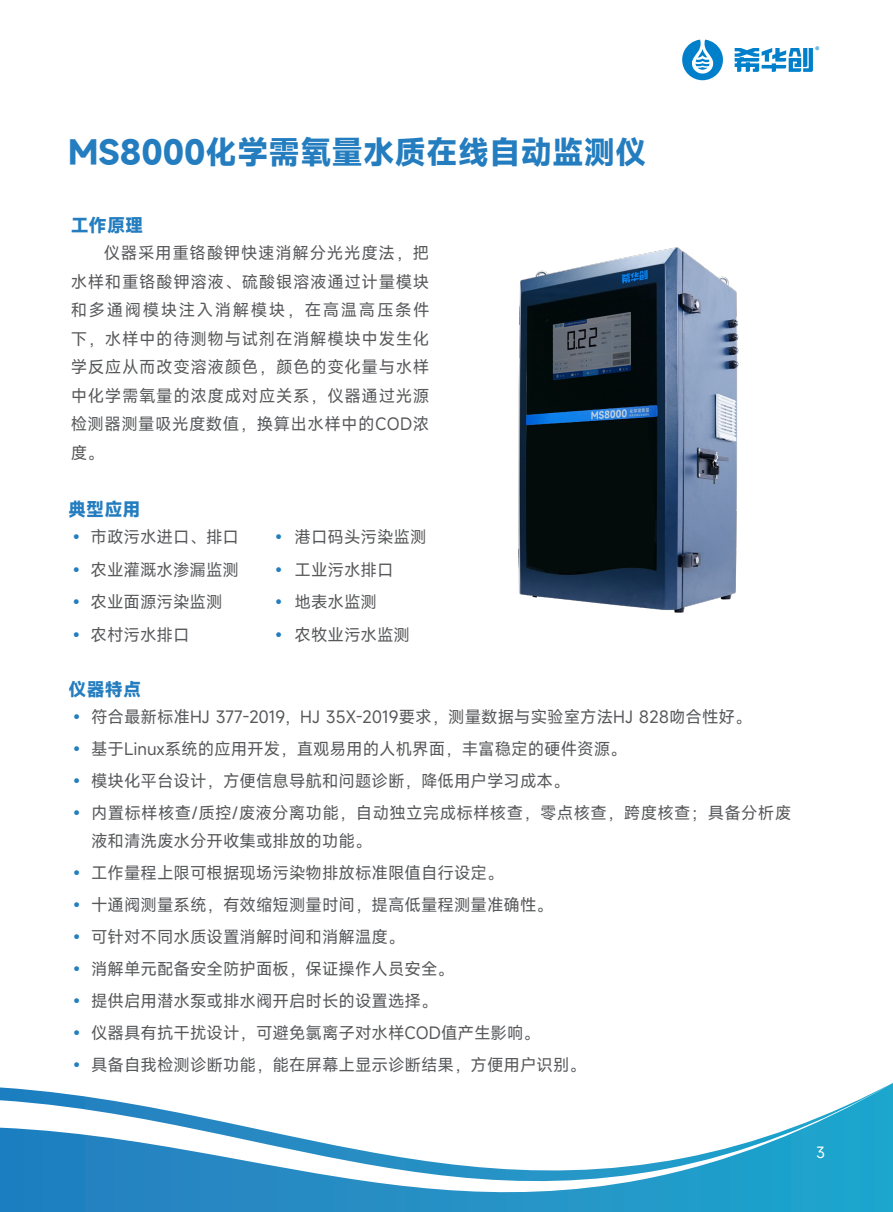
<style>
.page{position:relative;width:893px;height:1212px;background:#fff}
.page>*{position:absolute;margin:0;border:0;box-sizing:border-box;transform-origin:0 0}
.t1{font:700 31.5px "Mi Sans";color:#247dbf}
.t2{font:700 18px "Mi Sans";letter-spacing:.01em;color:#247dbf}
.t3{font:16.5px/28.5px "Mi Sans";color:#57585a}
.t4{font:15px "Mi Sans";color:#fff}
.s1{color:#247dbf}
</style>
<div class="page">
<svg style="left:0;top:1083px;width:893px;height:129px"></svg>
<svg style="left:682px;top:40px;width:41px;height:40px"></svg>
<svg style="left:735px;top:46px;width:84px;height:26px"></svg>
<img style="left:518px;top:247px;width:221px;height:366px">
<h1 class="t1" style="left:68px;top:131px;width:580px">MS8000化学需氧量水质在线自动监测仪</h1>
<p class="t2" style="left:71px;top:213px;width:74px">工作原理</p>
<p class="t3" style="left:71px;top:238px;width:360px;text-align:justify;text-indent:33px">仪器采用重铬酸钾快速消解分光光度法，把水样和重铬酸钾溶液、硫酸银溶液通过计量模块和多通阀模块注入消解模块，在高温高压条件下，水样中的待测物与试剂在消解模块中发生化学反应从而改变溶液颜色，颜色的变化量与水样中化学需氧量的浓度成对应关系，仪器通过光源检测器测量吸光度数值，换算出水样中的COD浓度。</p>
<p class="t2" style="left:68px;top:497px;width:74px">典型应用</p>
<p class="t3" style="left:68px;top:522px;width:173px"><span class="s1">•</span> 市政污水进口、排口</p>
<p class="t3" style="left:271px;top:522px;width:158px"><span class="s1">•</span> 港口码头污染监测</p>
<p class="t3" style="left:68px;top:555px;width:173px"><span class="s1">•</span> 农业灌溉水渗漏监测</p>
<p class="t3" style="left:271px;top:555px;width:125px"><span class="s1">•</span> 工业污水排口</p>
<p class="t3" style="left:68px;top:588px;width:156px"><span class="s1">•</span> 农业面源污染监测</p>
<p class="t3" style="left:271px;top:588px;width:108px"><span class="s1">•</span> 地表水监测</p>
<p class="t3" style="left:68px;top:621px;width:123px"><span class="s1">•</span> 农村污水排口</p>
<p class="t3" style="left:271px;top:621px;width:141px"><span class="s1">•</span> 农牧业污水监测</p>
<p class="t2" style="left:69px;top:677px;width:74px">仪器特点</p>
<p class="t3" style="left:69px;top:702px;width:685px"><span class="s1">•</span> 符合最新标准HJ 377-2019，HJ 35X-2019要求，测量数据与实验室方法HJ 828吻合性好。</p>
<p class="t3" style="left:69px;top:734px;width:560px"><span class="s1">•</span> 基于Linux系统的应用开发，直观易用的人机界面，丰富稳定的硬件资源。</p>
<p class="t3" style="left:69px;top:766px;width:503px"><span class="s1">•</span> 模块化平台设计，方便信息导航和问题诊断，降低用户学习成本。</p>
<p class="t3" style="left:91px;top:799px;width:702px;line-height:27.8px;text-indent:-23px"><span class="s1">•</span> 内置标样核查/质控/废液分离功能，自动独立完成标样核查，零点核查，跨度核查；具备分析废液和清洗废水分开收集或排放的功能。</p>
<p class="t3" style="left:69px;top:858px;width:437px"><span class="s1">•</span> 工作量程上限可根据现场污染物排放标准限值自行设定。</p>
<p class="t3" style="left:69px;top:890px;width:486px"><span class="s1">•</span> 十通阀测量系统，有效缩短测量时间，提高低量程测量准确性。</p>
<p class="t3" style="left:69px;top:922px;width:338px"><span class="s1">•</span> 可针对不同水质设置消解时间和消解温度。</p>
<p class="t3" style="left:69px;top:954px;width:387px"><span class="s1">•</span> 消解单元配备安全防护面板，保证操作人员安全。</p>
<p class="t3" style="left:69px;top:986px;width:371px"><span class="s1">•</span> 提供启用潜水泵或排水阀开启时长的设置选择。</p>
<p class="t3" style="left:69px;top:1018px;width:473px"><span class="s1">•</span> 仪器具有抗干扰设计，可避免氯离子对水样COD值产生影响。</p>
<p class="t3" style="left:69px;top:1050px;width:519px"><span class="s1">•</span> 具备自我检测诊断功能，能在屏幕上显示诊断结果，方便用户识别。</p>
<p class="t4" style="left:816px;top:1142px;width:10px">3</p>
</div>
